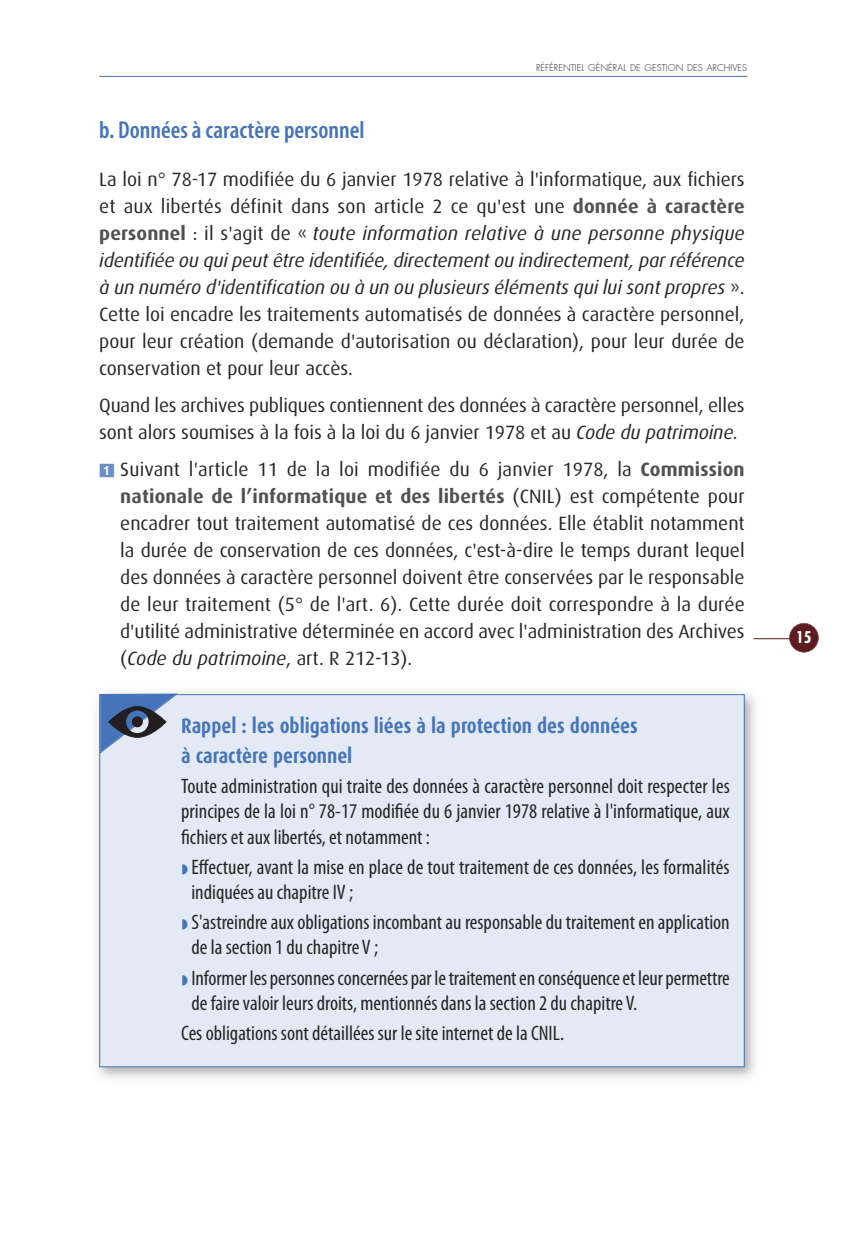
<style>
.page{position:relative;width:844px;height:1241px;background:#fff}
.page>*{position:absolute;margin:0;border:0;box-sizing:border-box;transform-origin:0 0}
.t1{font:600 condensed 24.5px "Myriad Pro";color:#4574b9}
.t2{font:condensed 21px/25.2px "Myriad Pro";color:#272627}
.t3{font:700 21px/29.4px "Dax Condensed";color:#4574b9}
.t4{font:19.25px/26.9px "Dax";letter-spacing:-.005em;color:#272627;text-align:justify}
.t5{font:700 condensed 15.75px "Futura";color:#fff}
.t6{font:300 9.1px "Futura";color:#272627}
.s1{font-weight:700;color:#525152}
.s2{font-style:italic}
.s3{color:#4574b9}
</style>
<div class="page">
<hr style="left:99px;top:76px;width:648px;height:1px;background:#4574b9">
<hr style="left:753px;top:638px;width:58px;height:1px;background:#5d1c20">
<div style="left:789px;top:623px;width:29px;height:29px;background:#5d1c20;border-radius:50%"></div>
<div style="left:789px;top:623px;width:29px;height:29px;border:1px solid #5d1c20;border-radius:50%"></div>
<img style="left:97px;top:693px;width:658px;height:385px">
<div style="left:100px;top:695px;width:643px;height:371px;background:#e3eaf5"></div>
<svg style="left:100px;top:693px;width:78px;height:60px"></svg>
<p class="t6" style="left:536px;top:64px;width:212px">RÉFÉRENTIEL GÉNÉRAL DE GESTION DES ARCHIVES</p>
<p class="t1" style="left:99px;top:121px;width:267px">b. Données à caractère personnel</p>
<p class="t4" style="left:99px;top:168px;width:646px">La loi n° 78-17 modifiée du 6 janvier 1978 relative à l'informatique, aux fichiers et aux libertés définit dans son article 2 ce qu'est une <span class="s1">donnée à caractère personnel</span> : il s'agit de « <span class="s2">toute information relative à une personne physique identifiée ou qui peut être identifiée, directement ou indirectement, par référence à un numéro d'identification ou à un ou plusieurs éléments qui lui sont propres</span> ».<br>Cette loi encadre les traitements automatisés de données à caractère personnel, pour leur création (demande d'autorisation ou déclaration), pour leur durée de conservation et pour leur accès.</p>
<p class="t4" style="left:99px;top:394px;width:646px">Quand les archives publiques contiennent des données à caractère personnel, elles sont alors soumises à la fois à la loi du 6 janvier 1978 et au <span class="s2">Code du patrimoine.</span></p>
<p class="t4" style="left:120px;top:458px;width:625px">Suivant l'article 11 de la loi modifiée du 6 janvier 1978, la <span class="s1">Commission nationale de l’informatique et des libertés</span> (CNIL) est compétente pour encadrer tout traitement automatisé de ces données. Elle établit notamment la durée de conservation de ces données, c'est-à-dire le temps durant lequel des données à caractère personnel doivent être conservées par le responsable de leur traitement (5° de l'art. 6). Cette durée doit correspondre à la durée d'utilité administrative déterminée en accord avec l'administration des Archives (<span class="s2">Code du patrimoine</span>, art. R 212-13).</p>
<p class="t3" style="left:181px;top:713px;width:458px">Rappel : les obligations liées à la protection des données à caractère personnel</p>
<p class="t2" style="left:181px;top:775px;width:550px;text-align:justify">Toute administration qui traite des données à caractère personnel doit respecter les principes de la loi n° 78-17 modifiée du 6 janvier 1978 relative à l'informatique, aux fichiers et aux libertés, et notamment :</p>
<p class="t2" style="left:191px;top:855px;width:539px;text-indent:-10px"><span class="s3">◗</span> Effectuer, avant la mise en place de tout traitement de ces données, les formalités indiquées au chapitre IV ;</p>
<p class="t2" style="left:191px;top:911px;width:539px;text-indent:-10px"><span class="s3">◗</span> S'astreindre aux obligations incombant au responsable du traitement en application de la section 1 du chapitre V ;</p>
<p class="t2" style="left:191px;top:966px;width:539px;text-indent:-10px"><span class="s3">◗</span> Informer les personnes concernées par le traitement en conséquence et leur permettre de faire valoir leurs droits, mentionnés dans la section 2 du chapitre V.</p>
<p class="t2" style="left:181px;top:1021px;width:384px">Ces obligations sont détaillées sur le site internet de la CNIL.</p>
<p class="t5" style="left:795px;top:630px;width:17px">15</p>
</div>
